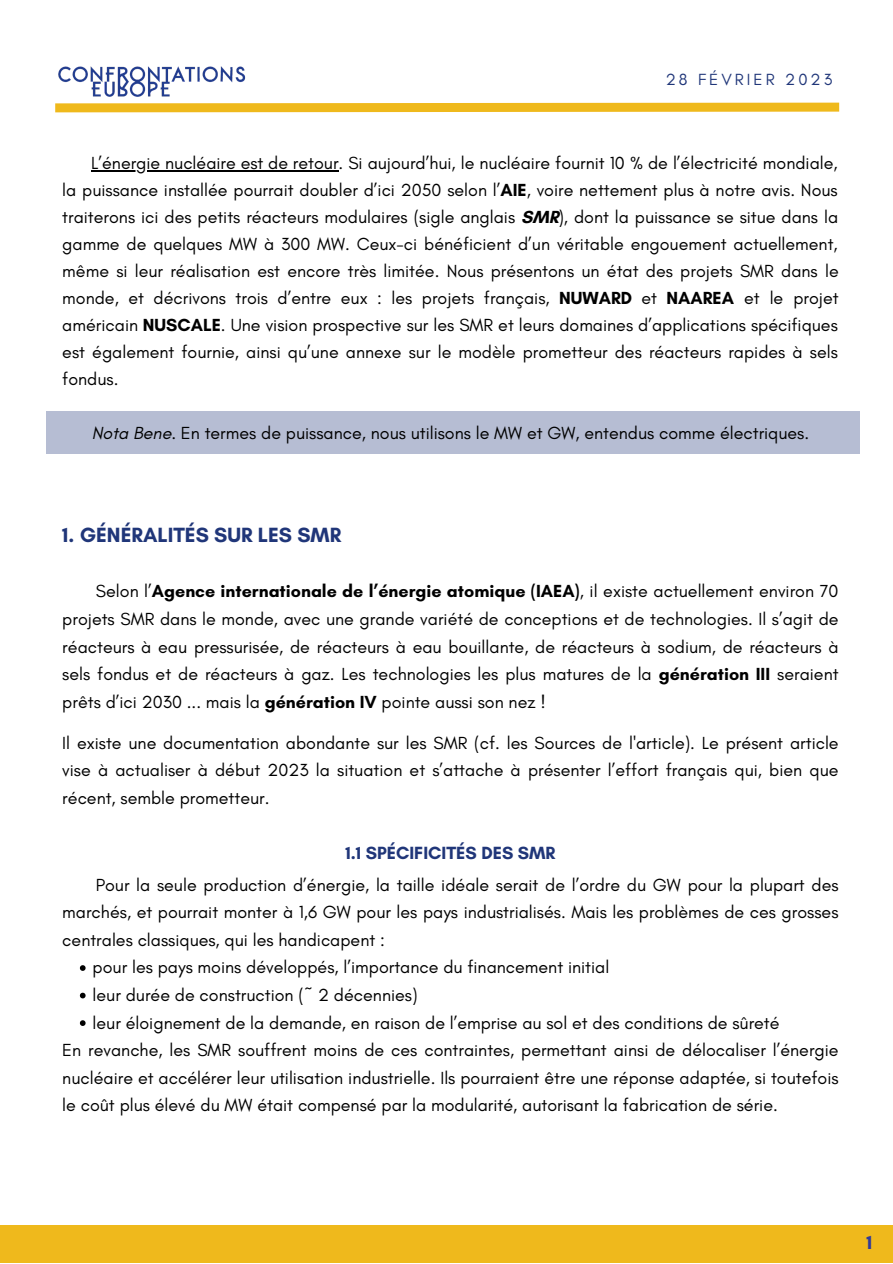
<style>
.page{position:relative;width:893px;height:1264px;background:#fff}
.page>*{position:absolute;margin:0;border:0;box-sizing:border-box;transform-origin:0 0}
.t1{font:700 21px "Glacial Indifference";color:#203679}
.t2{font:700 19.5px "Glacial Indifference";color:#303a99}
.t3{font:700 18px "Glacial Indifference";color:#203679}
.t4{font:17.85px/27.6px "Glacial Indifference";color:#000;text-align:justify}
.t5{font:16.5px "Glacial Indifference";letter-spacing:.185em;color:#203679}
.s1{font-weight:700}
.s2{font-style:italic}
</style>
<div class="page">
<svg style="left:260px;top:102px;width:580px;height:11px;background:#f1c545"></svg>
<div style="left:0;top:1225px;width:892px;height:37px;background:#efb91c"></div>
<div style="left:47px;top:411px;width:812px;height:42px;background:#b6bdd3"></div>
<hr style="left:91px;top:170px;width:247px;height:1px;background:#000">
<svg style="left:80px;top:965px;width:6px;height:5px"></svg>
<svg style="left:80px;top:992px;width:6px;height:6px"></svg>
<svg style="left:80px;top:1020px;width:6px;height:5px"></svg>
<img style="left:55px;top:66px;width:205px;height:47px">
<p class="t5" style="left:665px;top:70px;width:168px">28 FÉVRIER 2023</p>
<p class="t4" style="left:62px;top:149px;width:777px;line-height:27px;text-indent:29px">L’énergie nucléaire est de retour. Si aujourd’hui, le nucléaire fournit 10 % de l’électricité mondiale, la puissance installée pourrait doubler d’ici 2050 selon l’<span class="s1">AIE</span>, voire nettement plus à notre avis. Nous traiterons ici des petits réacteurs modulaires (sigle anglais <span class="s1">SMR</span>), dont la puissance se situe dans la gamme de quelques MW à 300 MW. Ceux-ci bénéficient d’un véritable engouement actuellement, même si leur réalisation est encore très limitée. Nous présentons un état des projets SMR dans le monde, et décrivons trois d’entre eux : les projets français, <span class="s1">NUWARD</span> et <span class="s1">NAAREA</span> et le projet américain <span class="s1">NUSCALE</span>. Une vision prospective sur les SMR et leurs domaines d’applications spécifiques est également fournie, ainsi qu’une annexe sur le modèle prometteur des réacteurs rapides à sels fondus.</p>
<p class="t4" style="left:92px;top:419px;width:718px"><span class="s2">Nota Bene</span>. En termes de puissance, nous utilisons le MW et GW, entendus comme électriques.</p>
<p class="t1" style="left:62px;top:522px;width:280px">1. GÉNÉRALITÉS SUR LES SMR</p>
<p class="t4" style="left:62px;top:577px;width:777px;text-indent:34px">Selon l’<span class="s1">Agence internationale de l’énergie atomique (IAEA)</span>, il existe actuellement environ 70 projets SMR dans le monde, avec une grande variété de conceptions et de technologies. Il s’agit de réacteurs à eau pressurisée, de réacteurs à eau bouillante, de réacteurs à sodium, de réacteurs à sels fondus et de réacteurs à gaz. Les technologies les plus matures de la <span class="s1">génération III</span> seraient prêts d’ici 2030 ... mais la <span class="s1">génération IV</span> pointe aussi son nez !</p>
<p class="t4" style="left:62px;top:728px;width:777px">Il existe une documentation abondante sur les SMR (cf. les Sources de l'article). Le présent article vise à actualiser à début 2023 la situation et s’attache à présenter l’effort français qui, bien que récent, semble prometteur.</p>
<p class="t3" style="left:345px;top:842px;width:211px">1.1 SPÉCIFICITÉS DES SMR</p>
<p class="t4" style="left:62px;top:870px;width:777px;text-indent:33px">Pour la seule production d’énergie, la taille idéale serait de l’ordre du GW pour la plupart des marchés, et pourrait monter à 1,6 GW pour les pays industrialisés. Mais les problèmes de ces grosses centrales classiques, qui les handicapent :</p>
<p class="t4" style="left:93px;top:953px;width:688px;text-align:left">pour les pays moins développés, l’importance du financement initial<br>leur durée de construction (~ 2 décennies)<br>leur éloignement de la demande, en raison de l’emprise au sol et des conditions de sûreté</p>
<p class="t4" style="left:62px;top:1036px;width:777px">En revanche, les SMR souffrent moins de ces contraintes, permettant ainsi de délocaliser l’énergie nucléaire et accélérer leur utilisation industrielle. Ils pourraient être une réponse adaptée, si toutefois le coût plus élevé du MW était compensé par la modularité, autorisant la fabrication de série.</p>
<p class="t2" style="left:866px;top:1230px;width:7px">1</p>
</div>
